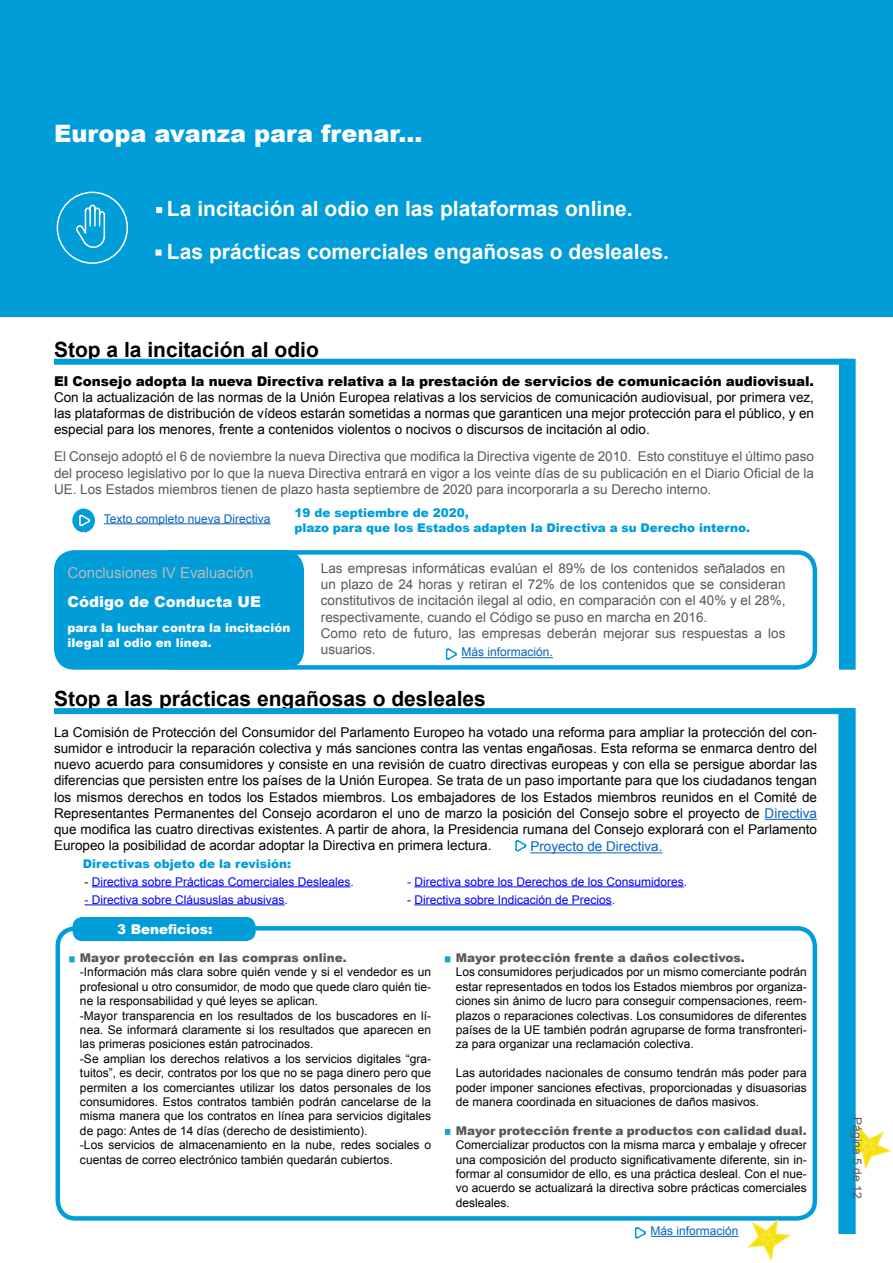
<style>
.page{position:relative;width:893px;height:1263px;background:#fff}
.page>*{position:absolute;margin:0;border:0;box-sizing:border-box;transform-origin:0 0}
.t1{font:900 24px "Arial";color:#fff}
.t2{font:700 21px/42.6px "Arial";color:#fff}
.t3{font:700 21px "Arial";color:#000}
.t4{font:15px "Arial";color:#bababa}
.t5{font:900 15px "Arial";color:#fff}
.t6{font:13.5px/16.2px "Arial";color:#000;text-align:justify}
.t7{font:13.5px/16.2px "Arial";color:#58585a;text-align:justify}
.t8{font:900 13.5px "Arial";color:#000}
.t9{font:13.5px "Arial";color:#0563c1}
.t10{font:900 13.5px "Arial";color:#fff}
.t11{font:12px/14.4px "Arial";color:#000;text-align:justify}
.t12{font:12px "Arial";color:#00f}
.t13{font:900 12px "Arial";color:#58585a}
.t14{font:900 12px/14.4px "Arial";color:#009dd9}
.t15{font:12px "Arial";color:#0563c1}
.t16{font:900 12px/14.4px "Arial";color:#fff}
.t17{font:12px "Arial";color:#58585a}
.s1{color:#0563c1}
.s2{color:#000}
</style>
<div class="page">
<div style="left:839px;top:359px;width:17px;height:311px;background:#009dd9;border:2px solid #009dd9"></div>
<div style="left:54px;top:359px;width:793px;height:6px;background:#009dd9"></div>
<div style="left:54px;top:708px;width:800px;height:6px;background:#009dd9"></div>
<hr style="left:104px;top:523px;width:167px;height:1px;background:#0563c1">
<hr style="left:765px;top:819px;width:52px;height:1px;background:#0563c1">
<div style="left:0;top:0;width:893px;height:317px;background:#009dd9"></div>
<div style="left:57px;top:192px;width:71px;height:72px;background:#009dd9;border:2px solid #fff;border-radius:50%"></div>
<svg style="left:76px;top:204px;width:30px;height:44px"></svg>
<div style="left:72px;top:509px;width:23px;height:23px;background:#009dd9;border:6px solid #009dd9;border-radius:50%"></div>
<svg style="left:78px;top:514px;width:13px;height:13px"></svg>
<div style="left:150px;top:550px;width:667px;height:120px;border:4px solid #009dd9;border-radius:18px"></div>
<div style="left:56px;top:552px;width:246px;height:115px;background:#009dd9;border-radius:18px"></div>
<div style="left:54px;top:550px;width:250px;height:120px;border:4px solid #009dd9;border-radius:18px"></div>
<hr style="left:92px;top:886px;width:259px;height:1px;background:#00f">
<hr style="left:414px;top:886px;width:270px;height:1px;background:#00f">
<hr style="left:84px;top:904px;width:201px;height:1px;background:#00f">
<hr style="left:414px;top:904px;width:198px;height:1px;background:#00f">
<div style="left:56px;top:926px;width:761px;height:295px;border:4px solid #009dd9;border-radius:18px"></div>
<div style="left:75px;top:919px;width:178px;height:20px;background:#009dd9;border-radius:8px"></div>
<div style="left:73px;top:917px;width:183px;height:24px;border:4px solid #009dd9;border-radius:8px"></div>
<svg style="left:445px;top:956px;width:5px;height:6px"></svg>
<svg style="left:445px;top:1129px;width:5px;height:6px"></svg>
<svg style="left:69px;top:956px;width:6px;height:6px"></svg>
<svg style="left:155px;top:250px;width:6px;height:6px"></svg>
<svg style="left:156px;top:207px;width:6px;height:6px"></svg>
<svg style="left:856px;top:1126px;width:36px;height:44px"></svg>
<svg style="left:745px;top:1216px;width:48px;height:45px"></svg>
<div style="left:838px;top:708px;width:18px;height:526px;background:#009dd9;border:2px solid #009dd9"></div>
<svg style="left:445px;top:648px;width:12px;height:12px"></svg>
<hr style="left:462px;top:657px;width:91px;height:1px;background:#0563c1">
<svg style="left:634px;top:1227px;width:12px;height:12px"></svg>
<hr style="left:651px;top:1236px;width:88px;height:1px;background:#0563c1">
<svg style="left:515px;top:840px;width:12px;height:12px"></svg>
<hr style="left:530px;top:852px;width:132px;height:1px;background:#0563c1">
<h1 class="t1" style="left:54px;top:116px;width:370px">Europa avanza para frenar...</h1>
<h2 class="t2" style="left:167px;top:188px;width:503px">La incitación al odio en las plataformas online.<br>Las prácticas comerciales engañosas o desleales.</h2>
<h2 class="t3" style="left:54px;top:335px;width:266px">Stop a la incitación al odio</h2>
<p class="t8" style="left:54px;top:371px;width:761px">El Consejo adopta la nueva Directiva relativa a la prestación de servicios de comunicación audiovisual.</p>
<p class="t6" style="left:54px;top:389px;width:761px">Con la actualización de las normas de la Unión Europea relativas a los servicios de comunicación audiovisual, por primera vez, las plataformas de distribución de vídeos estarán sometidas a normas que garanticen una mejor protección para el público, y en especial para los menores, frente a contenidos violentos o nocivos o discursos de incitación al odio.</p>
<p class="t7" style="left:54px;top:448px;width:761px">El Consejo adoptó el 6 de noviembre la nueva Directiva que modifica la Directiva vigente de 2010. Esto constituye el último paso del proceso legislativo por lo que la nueva Directiva entrará en vigor a los veinte días de su publicación en el Diario Oficial de la UE. Los Estados miembros tienen de plazo hasta septiembre de 2020 para incorporarla a su Derecho interno.</p>
<p class="t15" style="left:104px;top:510px;width:168px">Texto completo nueva Directiva</p>
<p class="t14" style="left:295px;top:505px;width:457px">19 de septiembre de 2020,<br>plazo para que los Estados adapten la Directiva a su Derecho interno.</p>
<p class="t4" style="left:68px;top:563px;width:187px">Conclusiones IV Evaluación</p>
<p class="t5" style="left:68px;top:591px;width:195px">Código de Conducta UE</p>
<p class="t16" style="left:68px;top:620px;width:224px">para la luchar contra la incitación ilegal al odio en línea.</p>
<p class="t7" style="left:321px;top:560px;width:466px;text-align:left">Las empresas informáticas evalúan el 89% de los contenidos señalados en un plazo de 24 horas y retiran el 72% de los contenidos que se consideran constitutivos de incitación ilegal al odio, en comparación con el 40% y el 28%, respectivamente, cuando el Código se puso en marcha en 2016.<br>Como reto de futuro, las empresas deberán mejorar sus respuestas a los usuarios.</p>
<p class="t15" style="left:462px;top:644px;width:93px">Más información.</p>
<h2 class="t3" style="left:54px;top:684px;width:433px">Stop a las prácticas engañosas o desleales</h2>
<p class="t6" style="left:54px;top:724px;width:765px">La Comisión de Protección del Consumidor del Parlamento Europeo ha votado una reforma para ampliar la protección del con&shy;sumidor e introducir la reparación colectiva y más sanciones contra las ventas engañosas. Esta reforma se enmarca dentro del nuevo acuerdo para consumidores y consiste en una revisión de cuatro directivas europeas y con ella se persigue abordar las diferencias que persisten entre los países de la Unión Europea. Se trata de un paso importante para que los ciudadanos tengan los mismos derechos en todos los Estados miembros. Los embajadores de los Estados miembros reunidos en el Comité de Representantes Permanentes del Consejo acordaron el uno de marzo la posición del Consejo sobre el proyecto de <span class="s1">Directiva </span>que modifica las cuatro directivas existentes. A partir de ahora, la Presidencia rumana del Consejo explorará con el Parlamento Europeo la posibilidad de acordar adoptar la Directiva en primera lectura.</p>
<p class="t9" style="left:530px;top:837px;width:134px">Proyecto de Directiva.</p>
<p class="t14" style="left:83px;top:856px;width:210px">Directivas objeto de la revisión:</p>
<p class="t12" style="left:84px;top:873px;width:271px"><span class="s2">-</span> Directiva sobre Prácticas Comerciales Desleales.</p>
<p class="t12" style="left:407px;top:873px;width:282px">- Directiva sobre los Derechos de los Consumidores.</p>
<p class="t12" style="left:84px;top:891px;width:205px">- Directiva sobre Cláususlas abusivas.</p>
<p class="t12" style="left:407px;top:891px;width:210px"><span class="s2">-</span> Directiva sobre Indicación de Precios.</p>
<p class="t10" style="left:117px;top:919px;width:97px">3 Beneficios:</p>
<p class="t13" style="left:80px;top:949px;width:268px">Mayor protección en las compras online.</p>
<p class="t11" style="left:80px;top:965px;width:353px;text-align:left">-Información más clara sobre quién vende y si el vendedor es un profesional u otro consumidor, de modo que quede claro quién tie&shy;ne la responsabilidad y qué leyes se aplican.<br>-Mayor transparencia en los resultados de los buscadores en lí&shy;nea. Se informará claramente si los resultados que aparecen en las primeras posiciones están patrocinados.<br>-Se amplian los derechos relativos a los servicios digitales “gra&shy;tuitos”, es decir, contratos por los que no se paga dinero pero que permiten a los comerciantes utilizar los datos personales de los consumidores. Estos contratos también podrán cancelarse de la misma manera que los contratos en línea para servicios digitales de pago: Antes de 14 días (derecho de desistimiento).<br>-Los servicios de almacenamiento en la nube, redes sociales o cuentas de correo electrónico también quedarán cubiertos.</p>
<p class="t13" style="left:456px;top:949px;width:291px">Mayor protección frente a daños colectivos.</p>
<p class="t11" style="left:456px;top:965px;width:353px">Los consumidores perjudicados por un mismo comerciante podrán estar representados en todos los Estados miembros por organiza&shy;ciones sin ánimo de lucro para conseguir compensaciones, reem&shy;plazos o reparaciones colectivas. Los consumidores de diferentes países de la UE también podrán agruparse de forma transfronteri&shy;za para organizar una reclamación colectiva.</p>
<p class="t11" style="left:456px;top:1066px;width:353px">Las autoridades nacionales de consumo tendrán más poder para poder imponer sanciones efectivas, proporcionadas y disuasorias de manera coordinada en situaciones de daños masivos.</p>
<p class="t13" style="left:456px;top:1122px;width:353px">Mayor protección frente a productos con calidad dual.</p>
<p class="t11" style="left:456px;top:1138px;width:353px">Comercializar productos con la misma marca y embalaje y ofrecer una composición del producto significativamente diferente, sin in&shy;formar al consumidor de ello, es una práctica desleal. Con el nue&shy;vo acuerdo se actualizará la directiva sobre prácticas comerciales desleales.</p>
<p class="t15" style="left:651px;top:1222px;width:90px">Más información</p>
<p class="t17" style="left:859px;top:1113px;width:82px;rotate:90deg">Página 4 de 13</p>
<p class="t17" style="left:865px;top:1117px;width:82px;rotate:90deg">Página 5 de 12</p>
</div>
